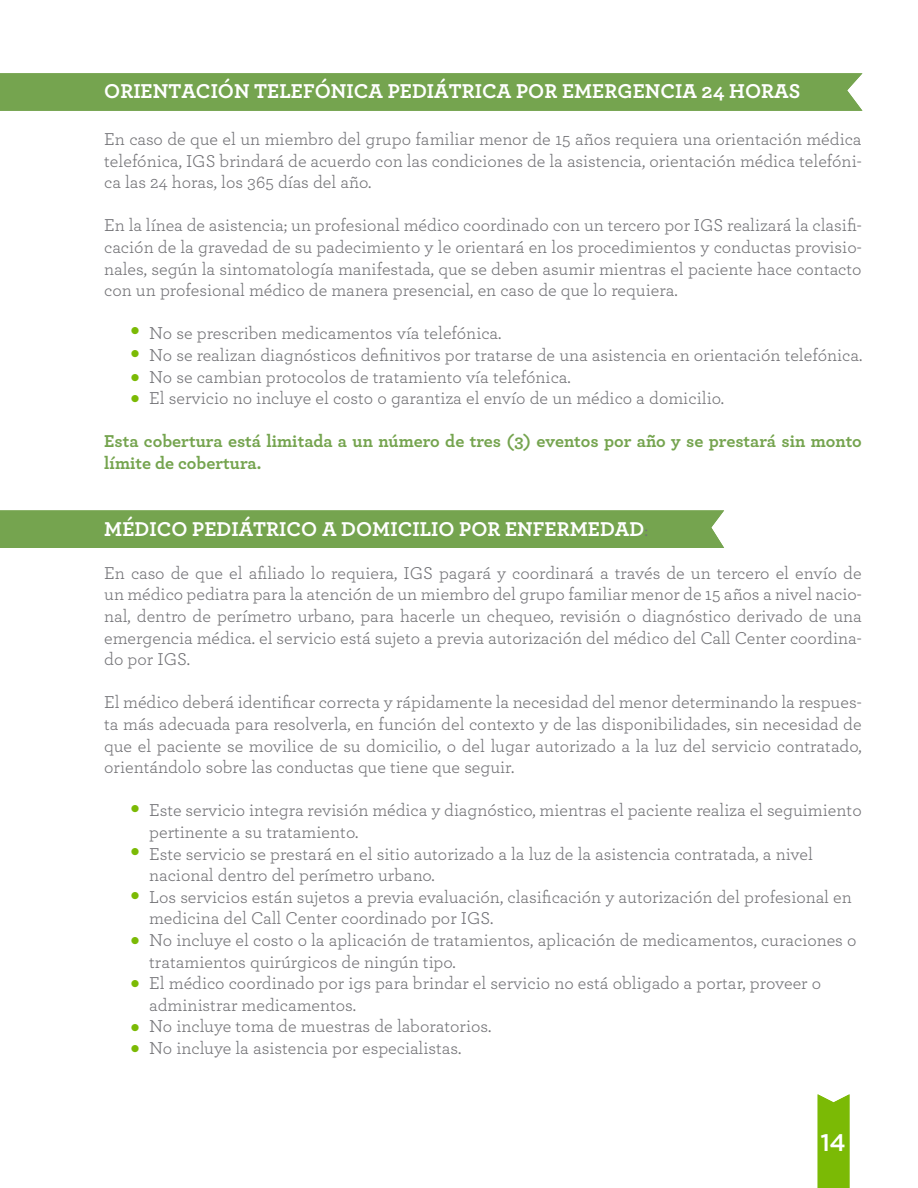
<style>
.page{position:relative;width:918px;height:1188px;background:#fff}
.page>*{position:absolute;margin:0;border:0;box-sizing:border-box;transform-origin:0 0}
.t1{font:500 24px "Gotham";color:#fff}
.t2{font:700 21px "Archer";color:#fff}
.t3{font:18px/21.6px "Archer";color:#727276;text-align:justify}
.t4{font:700 18px/21.6px "Archer";color:#75a44f}
.s1{font-weight:400;font-size:18px;color:#727276}
</style>
<div class="page">
<div style="left:818px;top:1094px;width:31px;height:94px;background:#7bba05"></div>
<div style="left:0;top:73px;width:862px;height:38px;background:#75a44f"></div>
<div style="left:0;top:510px;width:724px;height:38px;background:#75a44f"></div>
<p class="t2" style="left:104px;top:75px;width:698px">ORIENTACIÓN TELEFÓNICA PEDIÁTRICA POR EMERGENCIA 24 HORAS</p>
<p class="t3" style="left:104px;top:127px;width:759px">En caso de que el un miembro del grupo familiar menor de 15 años requiera una orientación médica telefónica, IGS brindará de acuerdo con las condiciones de la asistencia, orientación médica telefóni&shy;ca las 24 horas, los 365 días del año.</p>
<p class="t3" style="left:104px;top:214px;width:759px">En la línea de asistencia; un profesional médico coordinado con un tercero por IGS realizará la clasifi&shy;cación de la gravedad de su padecimiento y le orientará en los procedimientos y conductas provisio&shy;nales, según la sintomatología manifestada, que se deben asumir mientras el paciente hace contacto con un profesional médico de manera presencial, en caso de que lo requiera.</p>
<p class="t3" style="left:149px;top:322px;width:715px;text-align:left">No se prescriben medicamentos vía telefónica.<br>No se realizan diagnósticos definitivos por tratarse de una asistencia en orientación telefónica.<br>No se cambian protocolos de tratamiento vía telefónica.<br>El servicio no incluye el costo o garantiza el envío de un médico a domicilio.</p>
<p class="t4" style="left:104px;top:429px;width:759px">Esta cobertura está limitada a un número de tres (3) eventos por año y se prestará sin monto límite de cobertura.</p>
<p class="t2" style="left:104px;top:512px;width:545px">MÉDICO PEDIÁTRICO A DOMICILIO POR ENFERMEDAD<span class="s1">:</span></p>
<p class="t3" style="left:104px;top:561px;width:759px">En caso de que el afiliado lo requiera, IGS pagará y coordinará a través de un tercero el envío de un médico pediatra para la atención de un miembro del grupo familiar menor de 15 años a nivel nacio&shy;nal, dentro de perímetro urbano, para hacerle un chequeo, revisión o diagnóstico derivado de una emergencia médica. el servicio está sujeto a previa autorización del médico del Call Center coordina&shy;do por IGS.</p>
<p class="t3" style="left:104px;top:691px;width:759px">El médico deberá identificar correcta y rápidamente la necesidad del menor determinando la respues&shy;ta más adecuada para resolverla, en función del contexto y de las disponibilidades, sin necesidad de que el paciente se movilice de su domicilio, o del lugar autorizado a la luz del servicio contratado, orientándolo sobre las conductas que tiene que seguir.</p>
<p class="t3" style="left:149px;top:799px;width:714px;text-align:left">Este servicio integra revisión médica y diagnóstico, mientras el paciente realiza el seguimiento pertinente a su tratamiento.<br>Este servicio se prestará en el sitio autorizado a la luz de la asistencia contratada, a nivel nacional dentro del perímetro urbano.<br>Los servicios están sujetos a previa evaluación, clasificación y autorización del profesional en medicina del Call Center coordinado por IGS.<br>No incluye el costo o la aplicación de tratamientos, aplicación de medicamentos, curaciones o tratamientos quirúrgicos de ningún tipo.<br>El médico coordinado por igs para brindar el servicio no está obligado a portar, proveer o administrar medicamentos.<br>No incluye toma de muestras de laboratorios.<br>No incluye la asistencia por especialistas.</p>
<h1 class="t1" style="left:821px;top:1129px;width:27px">14</h1>
</div>
